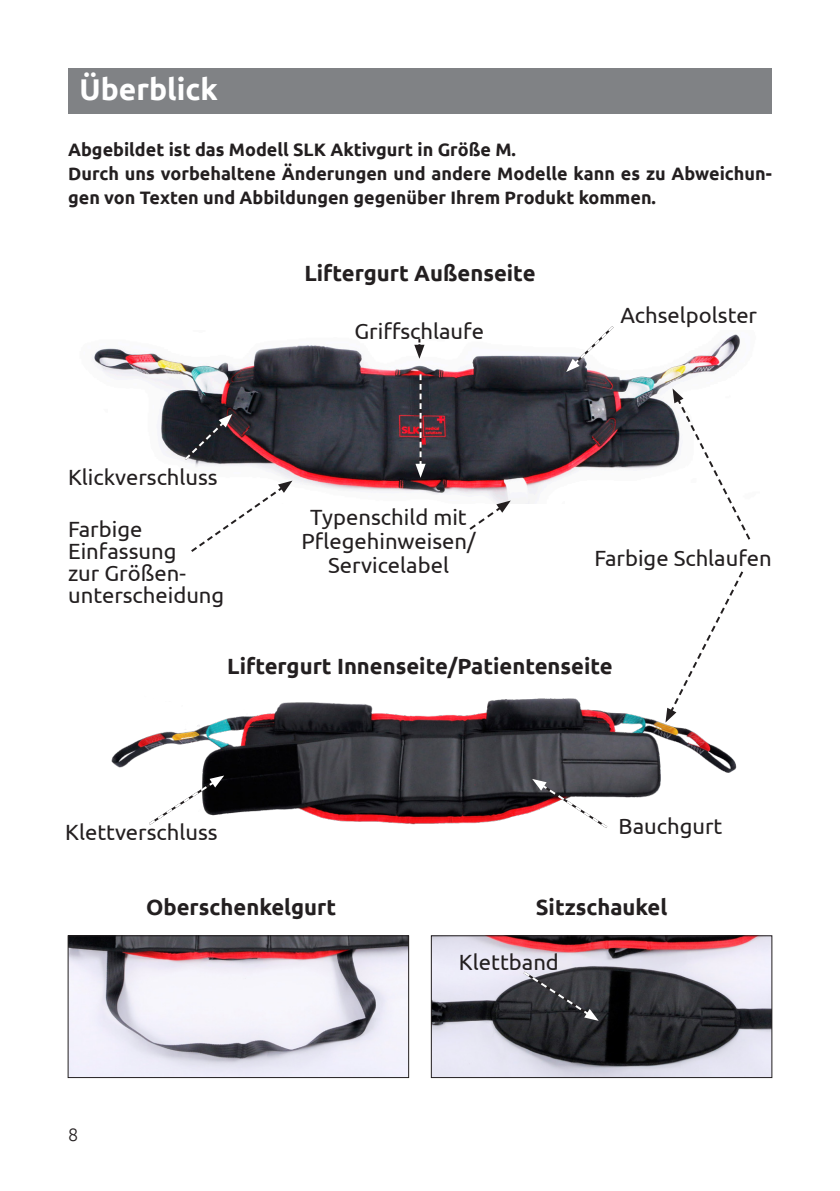
<style>
.page{position:relative;width:840px;height:1191px;background:#fff}
.page>*{position:absolute;margin:0;border:0;box-sizing:border-box;transform-origin:0 0}
.Headline_1{font:700 30px "Ubuntu";color:#fff}
.t1{font:22px/22px "Ubuntu";color:#231f20;text-align:center}
.t2{font:700 22px "Ubuntu";color:#231f20}
.Headline_1-2{font:700 18px/24px "Ubuntu";color:#231f20}
.t3{font:300 18px "Ubuntu";color:#231f20}
</style>
<div class="page">
<div style="left:68px;top:68px;width:703px;height:45px;background:#808285"></div>
<img style="left:92px;top:334px;width:648px;height:169px">
<img style="left:111px;top:698px;width:626px;height:127px">
<img style="left:70px;top:937px;width:337px;height:139px">
<div style="left:68px;top:935px;width:341px;height:143px;border:1px solid #231f20"></div>
<img style="left:432px;top:937px;width:338px;height:139px">
<div style="left:430px;top:935px;width:342px;height:143px;border:1px solid #231f20"></div>
<svg style="left:532px;top:779px;width:77px;height:49px"></svg>
<svg style="left:182px;top:414px;width:50px;height:48px;background:#313138"></svg>
<svg style="left:505px;top:969px;width:93px;height:56px;background:#4c4c52"></svg>
<svg style="left:147px;top:775px;width:77px;height:50px"></svg>
<svg style="left:415px;top:374px;width:10px;height:104px"></svg>
<svg style="left:672px;top:388px;width:79px;height:152px"></svg>
<svg style="left:665px;top:571px;width:79px;height:151px"></svg>
<svg style="left:189px;top:480px;width:103px;height:72px"></svg>
<svg style="left:467px;top:500px;width:43px;height:30px"></svg>
<svg style="left:414px;top:339px;width:10px;height:20px"></svg>
<svg style="left:566px;top:326px;width:49px;height:46px"></svg>
<p class="Headline_1" style="left:79px;top:71px;width:140px">Überblick</p>
<p class="Headline_1-2" style="left:68px;top:137px;width:449px">Abgebildet ist das Modell SLK Aktivgurt in Größe M.</p>
<p class="Headline_1-2" style="left:68px;top:161px;width:704px">Durch uns vorbehaltene Änderungen und andere Modelle kann es zu Abweichun&shy;gen von Texten und Abbildungen gegenüber Ihrem Produkt kommen.</p>
<p class="t1" style="left:68px;top:466px;width:151px">Klickverschluss</p>
<p class="t1" style="left:68px;top:518px;width:158px;text-align:left">Farbige<br>Einfassung<br>zur Größen&shy;unterscheidung</p>
<p class="t2" style="left:304px;top:260px;width:232px">Liftergurt Außenseite</p>
<p class="t1" style="left:354px;top:319px;width:131px">Griffschlaufe</p>
<p class="t1" style="left:620px;top:304px;width:138px">Achselpolster</p>
<p class="t1" style="left:301px;top:504px;width:175px;line-height:24px">Typenschild mit<br>Pflegehinweisen/<br>Servicelabel</p>
<p class="t1" style="left:594px;top:546px;width:179px">Farbige Schlaufen</p>
<p class="t2" style="left:227px;top:652px;width:386px">Liftergurt Innenseite/Patientenseite</p>
<p class="t1" style="left:65px;top:820px;width:154px">Klettverschluss</p>
<p class="t1" style="left:618px;top:814px;width:105px">Bauchgurt</p>
<p class="t2" style="left:146px;top:893px;width:192px">Oberschenkelgurt</p>
<p class="t2" style="left:535px;top:893px;width:133px">Sitzschaukel</p>
<p class="t3" style="left:68px;top:1123px;width:12px">8</p>
<p class="t1" style="left:458px;top:950px;width:101px">Klettband</p>
</div>
